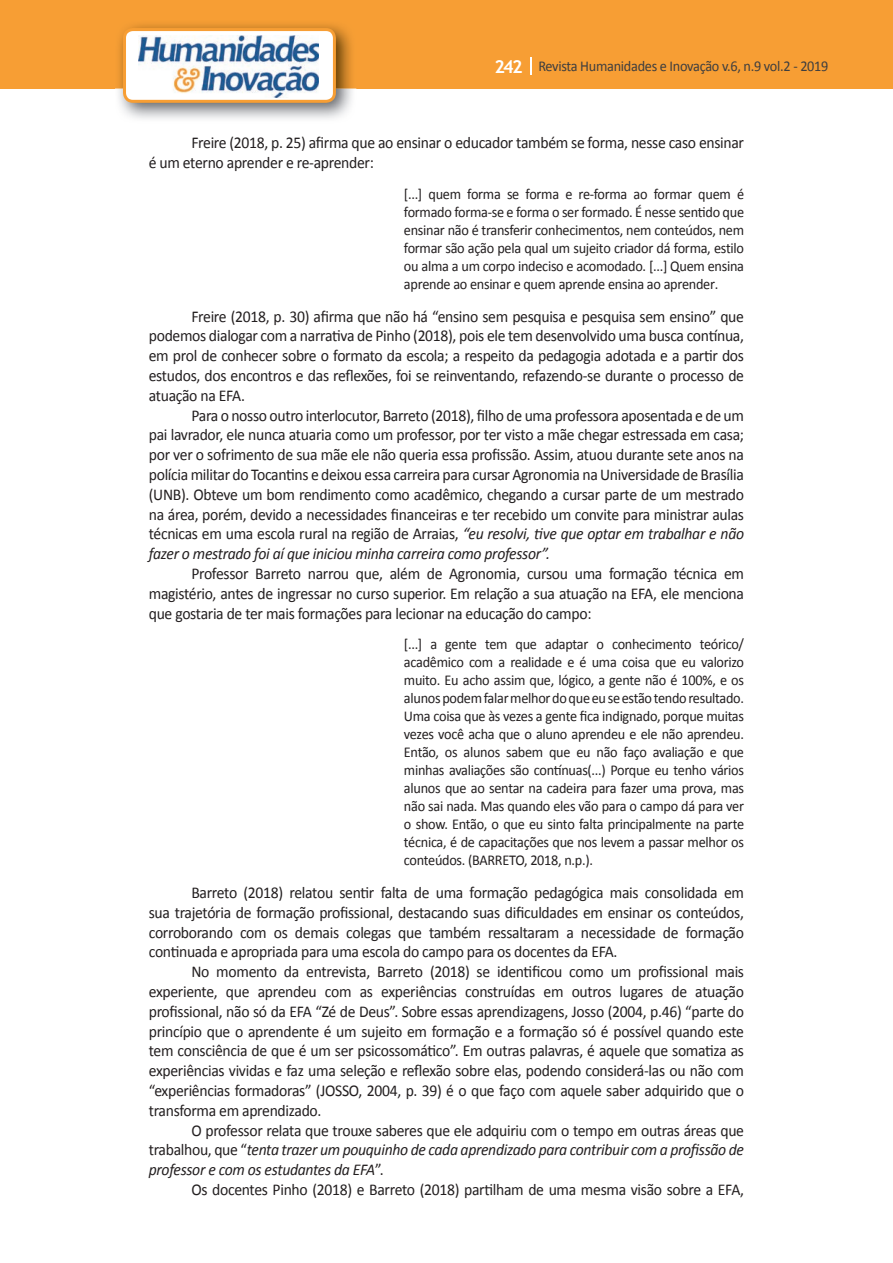
<style>
.page{position:relative;width:893px;height:1263px;background:#fff}
.page>*{position:absolute;margin:0;border:0;box-sizing:border-box;transform-origin:0 0}
.t1{font:16.5px/19.8px "Calibri";letter-spacing:-.02em;color:#231f20;text-align:justify;scale:.95 1}
.t2{font:italic 16.5px/19.8px "Calibri";letter-spacing:-.02em;color:#231f20;text-align:justify;scale:.95 1}
.t3{font:15px/18px "Calibri";letter-spacing:-.02em;color:#231f20;text-align:justify;scale:.95 1}
.t4{font:15px "Calibri";letter-spacing:-.02em;color:#3e3e3f;scale:.95 1}
.s1{font-family:"Trebuchet MS";font-weight:700;font-size:18px;color:#fff}
.s2{font-style:italic}
.s3{font-style:normal}
</style>
<div class="page">
<div style="left:0;top:0;width:893px;height:88px;background:#f79e34"></div>
<svg style="left:530px;top:57px;width:2px;height:18px"></svg>
<img style="left:115px;top:24px;width:241px;height:95px">
<svg style="left:123px;top:28px;width:213px;height:75px"></svg>
<p class="t4" style="left:495px;top:57px;width:353px"><span class="s1">242</span> Revista Humanidades e Inovação v.6, n.9 vol.2 - 2019</p>
<p class="t1" style="left:149px;top:133px;width:628px;text-indent:43px">Freire (2018, p. 25) afirma que ao ensinar o educador também se forma, nesse caso ensinar é um eterno aprender e re-aprender:</p>
<p class="t3" style="left:404px;top:185px;width:360px">[...] quem forma se forma e re-forma ao formar quem é formado forma-se e forma o ser formado. É nesse sentido que ensinar não é transferir conhecimentos, nem conteúdos, nem formar são ação pela qual um sujeito criador dá forma, estilo ou alma a um corpo indeciso e acomodado. [...] Quem ensina aprende ao ensinar e quem aprende ensina ao aprender.</p>
<p class="t1" style="left:149px;top:306px;width:628px;text-indent:43px">Freire (2018, p. 30) afirma que não há “ensino sem pesquisa e pesquisa sem ensino” que podemos dialogar com a narrativa de Pinho (2018), pois ele tem desenvolvido uma busca contínua, em prol de conhecer sobre o formato da escola; a respeito da pedagogia adotada e a partir dos estudos, dos encontros e das reflexões, foi se reinventando, refazendo-se durante o processo de atuação na EFA.</p>
<p class="t1" style="left:149px;top:405px;width:628px;text-indent:43px">Para o nosso outro interlocutor, Barreto (2018), filho de uma professora aposentada e de um pai lavrador, ele nunca atuaria como um professor, por ter visto a mãe chegar estressada em casa; por ver o sofrimento de sua mãe ele não queria essa profissão. Assim, atuou durante sete anos na polícia militar do Tocantins e deixou essa carreira para cursar Agronomia na Universidade de Brasília (UNB). Obteve um bom rendimento como acadêmico, chegando a cursar parte de um mestrado na área, porém, devido a necessidades financeiras e ter recebido um convite para ministrar aulas técnicas em uma escola rural na região de Arraias, <span class="s2">“eu resolvi, tive que optar em trabalhar e não fazer o mestrado foi aí que iniciou minha carreira como professor”.</span></p>
<p class="t1" style="left:149px;top:564px;width:628px;text-indent:43px">Professor Barreto narrou que, além de Agronomia, cursou uma formação técnica em magistério, antes de ingressar no curso superior. Em relação a sua atuação na EFA, ele menciona que gostaria de ter mais formações para lecionar na educação do campo:</p>
<p class="t3" style="left:404px;top:635px;width:360px">[...] a gente tem que adaptar o conhecimento teórico/ acadêmico com a realidade e é uma coisa que eu valorizo muito. Eu acho assim que, lógico, a gente não é 100%, e os alunos podem falar melhor do que eu se estão tendo resultado.<br>Uma coisa que às vezes a gente fica indignado, porque muitas vezes você acha que o aluno aprendeu e ele não aprendeu.<br>Então, os alunos sabem que eu não faço avaliação e que minhas avaliações são contínuas(...) Porque eu tenho vários alunos que ao sentar na cadeira para fazer uma prova, mas não sai nada. Mas quando eles vão para o campo dá para ver o show. Então, o que eu sinto falta principalmente na parte técnica, é de capacitações que nos levem a passar melhor os conteúdos. (BARRETO, 2018, n.p.).</p>
<p class="t1" style="left:149px;top:883px;width:628px;text-indent:43px">Barreto (2018) relatou sentir falta de uma formação pedagógica mais consolidada em sua trajetória de formação profissional, destacando suas dificuldades em ensinar os conteúdos, corroborando com os demais colegas que também ressaltaram a necessidade de formação continuada e apropriada para uma escola do campo para os docentes da EFA.</p>
<p class="t1" style="left:149px;top:962px;width:628px;text-indent:43px">No momento da entrevista, Barreto (2018) se identificou como um profissional mais experiente, que aprendeu com as experiências construídas em outros lugares de atuação profissional, não só da EFA “Zé de Deus”. Sobre essas aprendizagens, Josso (2004, p.46) “parte do princípio que o aprendente é um sujeito em formação e a formação só é possível quando este tem consciência de que é um ser psicossomático”. Em outras palavras, é aquele que somatiza as experiências vividas e faz uma seleção e reflexão sobre elas, podendo considerá-las ou não com “experiências formadoras” (JOSSO, 2004, p. 39) é o que faço com aquele saber adquirido que o transforma em aprendizado.</p>
<p class="t2" style="left:149px;top:1119px;width:628px;text-indent:43px"><span class="s3">O professor relata que trouxe saberes que ele adquiriu com o tempo em outras áreas que trabalhou, que “</span>tenta trazer um pouquinho de cada aprendizado para contribuir com a profissão de professor e com os estudantes da EFA<span class="s3">”.</span></p>
<p class="t1" style="left:191px;top:1180px;width:583px">Os docentes Pinho (2018) e Barreto (2018) partilham de uma mesma visão sobre a EFA,</p>
</div>
